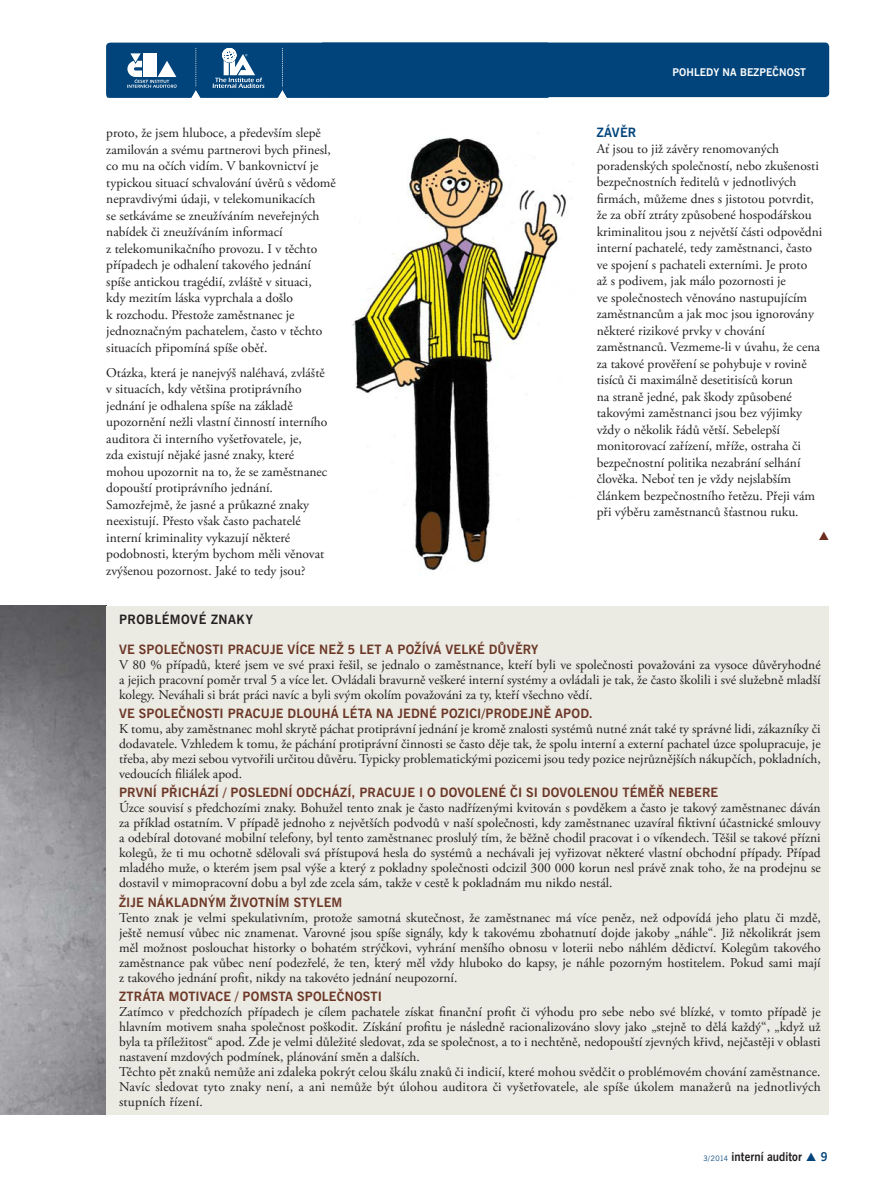
<style>
.page{position:relative;width:893px;height:1191px;background:#fff}
.page>*{position:absolute;margin:0;border:0;box-sizing:border-box;transform-origin:0 0}
.t1{font:13.5px/16.5px "Adobe Garamond Pro";color:#231f20}
.t2{font:12.75px "News Gothic Bd BT";letter-spacing:.01em;color:#6c3726}
.t3{font:12.75px "News Gothic Bd BT";letter-spacing:.04em;color:#231f20}
.t4{font:12.75px "News Gothic Bd BT";letter-spacing:.015em;color:#00447b}
.t5{font:12px "News Gothic Bd BT";letter-spacing:.005em;color:#231f20;scale:.95 1}
.t6{font:10.5px "News Gothic Bd BT";letter-spacing:.01em;color:#fff}
.s1{font-family:"News Gothic BT";font-size:7.5px;color:#00447b}
.s2{color:#00447b}
</style>
<div class="page">
<svg style="left:106px;top:43px;width:445px;height:55px;background:#235d8d"></svg>
<div style="left:319px;top:43px;width:510px;height:54px;background:#00447b;border-radius:4px"></div>
<img style="left:0;top:606px;width:106px;height:508px">
<img style="left:352px;top:137px;width:214px;height:434px">
<div style="left:106px;top:606px;width:723px;height:508px;background:#ebeae3"></div>
<p class="t1" style="left:106px;top:125px;width:231px">proto, že jsem hluboce, a především slepě zamilován a svému partnerovi bych přinesl, co mu na očích vidím. V bankovnictví je typickou situací schvalování úvěrů s vědomě nepravdivými údaji, v telekomunikacích<br>se setkáváme se zneužíváním neveřejných nabídek či zneužíváním informací<br>z telekomunikačního provozu. I v těchto případech je odhalení takového jednání spíše antickou tragédií, zvláště v situaci,<br>kdy mezitím láska vyprchala a došlo<br>k rozchodu. Přestože zaměstnanec je jednoznačným pachatelem, často v těchto situacích připomíná spíše oběť.</p>
<p class="t1" style="left:106px;top:365px;width:223px">Otázka, která je nanejvýš naléhavá, zvláště v situacích, kdy většina protiprávního jednání je odhalena spíše na základě upozornění nežli vlastní činností interního auditora či interního vyšetřovatele, je,<br>zda existují nějaké jasné znaky, které mohou upozornit na to, že se zaměstnanec dopouští protiprávního jednání.<br>Samozřejmě, že jasné a průkazné znaky neexistují. Přesto však často pachatelé interní kriminality vykazují některé podobnosti, kterým bychom měli věnovat zvýšenou pozornost. Jaké to tedy jsou?</p>
<p class="t6" style="left:672px;top:65px;width:135px">POHLEDY NA BEZPEČNOST</p>
<p class="t4" style="left:597px;top:124px;width:41px">ZÁVĚR</p>
<p class="t1" style="left:597px;top:141px;width:227px">Ať jsou to již závěry renomovaných poradenských společností, nebo zkušenosti bezpečnostních ředitelů v jednotlivých firmách, můžeme dnes s jistotou potvrdit, že za obří ztráty způsobené hospodářskou kriminalitou jsou z největší části odpovědni interní pachatelé, tedy zaměstnanci, často ve spojení s pachateli externími. Je proto<br>až s podivem, jak málo pozornosti je<br>ve společnostech věnováno nastupujícím zaměstnancům a jak moc jsou ignorovány některé rizikové prvky v chování zaměstnanců. Vezmeme-li v úvahu, že cena za takové prověření se pohybuje v rovině tisíců či maximálně desetitisíců korun<br>na straně jedné, pak škody způsobené takovými zaměstnanci jsou bez výjimky vždy o několik řádů větší. Sebelepší monitorovací zařízení, mříže, ostraha či bezpečnostní politika nezabrání selhání člověka. Neboť ten je vždy nejslabším článkem bezpečnostního řetězu. Přeji vám při výběru zaměstnanců šťastnou ruku.</p>
<p class="t3" style="left:119px;top:610px;width:135px">PROBLÉMOVÉ ZNAKY</p>
<p class="t2" style="left:119px;top:640px;width:421px">VE SPOLEČNOSTI PRACUJE VÍCE NEŽ 5 LET A POŽÍVÁ VELKÉ DŮVĚRY</p>
<p class="t1" style="left:119px;top:657px;width:703px;line-height:15px;text-align:justify">V 80 % případů, které jsem ve své praxi řešil, se jednalo o zaměstnance, kteří byli ve společnosti považováni za vysoce důvěryhodné a jejich pracovní poměr trval 5 a více let. Ovládali bravurně veškeré interní systémy a ovládali je tak, že často školili i své služebně mladší kolegy. Neváhali si brát práci navíc a byli svým okolím považováni za ty, kteří všechno vědí.</p>
<p class="t2" style="left:119px;top:705px;width:475px">VE SPOLEČNOSTI PRACUJE DLOUHÁ LÉTA NA JEDNÉ POZICI/PRODEJNĚ APOD.</p>
<p class="t1" style="left:119px;top:721px;width:703px;line-height:15px;text-align:justify">K tomu, aby zaměstnanec mohl skrytě páchat protiprávní jednání je kromě znalosti systémů nutné znát také ty správné lidi, zákazníky či dodavatele. Vzhledem k tomu, že páchání protiprávní činnosti se často děje tak, že spolu interní a externí pachatel úzce spolupracuje, je třeba, aby mezi sebou vytvořili určitou důvěru. Typicky problematickými pozicemi jsou tedy pozice nejrůznějších nákupčích, pokladních, vedoucích filiálek apod.</p>
<p class="t2" style="left:119px;top:784px;width:601px">PRVNÍ PŘICHÁZÍ / POSLEDNÍ ODCHÁZÍ, PRACUJE I O DOVOLENÉ ČI SI DOVOLENOU TÉMĚŘ NEBERE</p>
<p class="t1" style="left:119px;top:801px;width:703px;line-height:15px;text-align:justify">Úzce souvisí s předchozími znaky. Bohužel tento znak je často nadřízenými kvitován s povděkem a často je takový zaměstnanec dáván za příklad ostatním. V případě jednoho z největších podvodů v naší společnosti, kdy zaměstnanec uzavíral fiktivní účastnické smlouvy a odebíral dotované mobilní telefony, byl tento zaměstnanec proslulý tím, že běžně chodil pracovat i o víkendech. Těšil se takové přízni kolegů, že ti mu ochotně sdělovali svá přístupová hesla do systémů a nechávali jej vyřizovat některé vlastní obchodní případy. Případ mladého muže, o kterém jsem psal výše a který z pokladny společnosti odcizil 300 000 korun nesl právě znak toho, že na prodejnu se dostavil v mimopracovní dobu a byl zde zcela sám, takže v cestě k pokladnám mu nikdo nestál.</p>
<p class="t2" style="left:119px;top:893px;width:225px">ŽIJE NÁKLADNÝM ŽIVOTNÍM STYLEM</p>
<p class="t1" style="left:119px;top:910px;width:703px;line-height:15px;text-align:justify">Tento znak je velmi spekulativním, protože samotná skutečnost, že zaměstnanec má více peněz, než odpovídá jeho platu či mzdě, ještě nemusí vůbec nic znamenat. Varovné jsou spíše signály, kdy k takovému zbohatnutí dojde jakoby „náhle“. Již několikrát jsem měl možnost poslouchat historky o bohatém strýčkovi, vyhrání menšího obnosu v loterii nebo náhlém dědictví. Kolegům takového zaměstnance pak vůbec není podezřelé, že ten, který měl vždy hluboko do kapsy, je náhle pozorným hostitelem. Pokud sami mají z takového jednání profit, nikdy na takovéto jednání neupozorní.</p>
<p class="t2" style="left:119px;top:987px;width:264px">ZTRÁTA MOTIVACE / POMSTA SPOLEČNOSTI</p>
<p class="t1" style="left:119px;top:1004px;width:703px;line-height:15px">Zatímco v předchozích případech je cílem pachatele získat finanční profit či výhodu pro sebe nebo své blízké, v tomto případě je hlavním motivem snaha společnost poškodit. Získání profitu je následně racionalizováno slovy jako „stejně to dělá každý“, „když už byla ta příležitost“ apod. Zde je velmi důležité sledovat, zda se společnost, a to i nechtěně, nedopouští zjevných křivd, nejčastěji v oblasti nastavení mzdových podmínek, plánování směn a dalších.<br>Těchto pět znaků nemůže ani zdaleka pokrýt celou škálu znaků či indicií, které mohou svědčit o problémovém chování zaměstnance.<br>Navíc sledovat tyto znaky není, a ani nemůže být úlohou auditora či vyšetřovatele, ale spíše úkolem manažerů na jednotlivých stupních řízení.</p>
<p class="t5" style="left:703px;top:1148px;width:132px"><span class="s1">3/2014</span> interní auditor <span class="s2">▲ 9</span></p>
</div>
